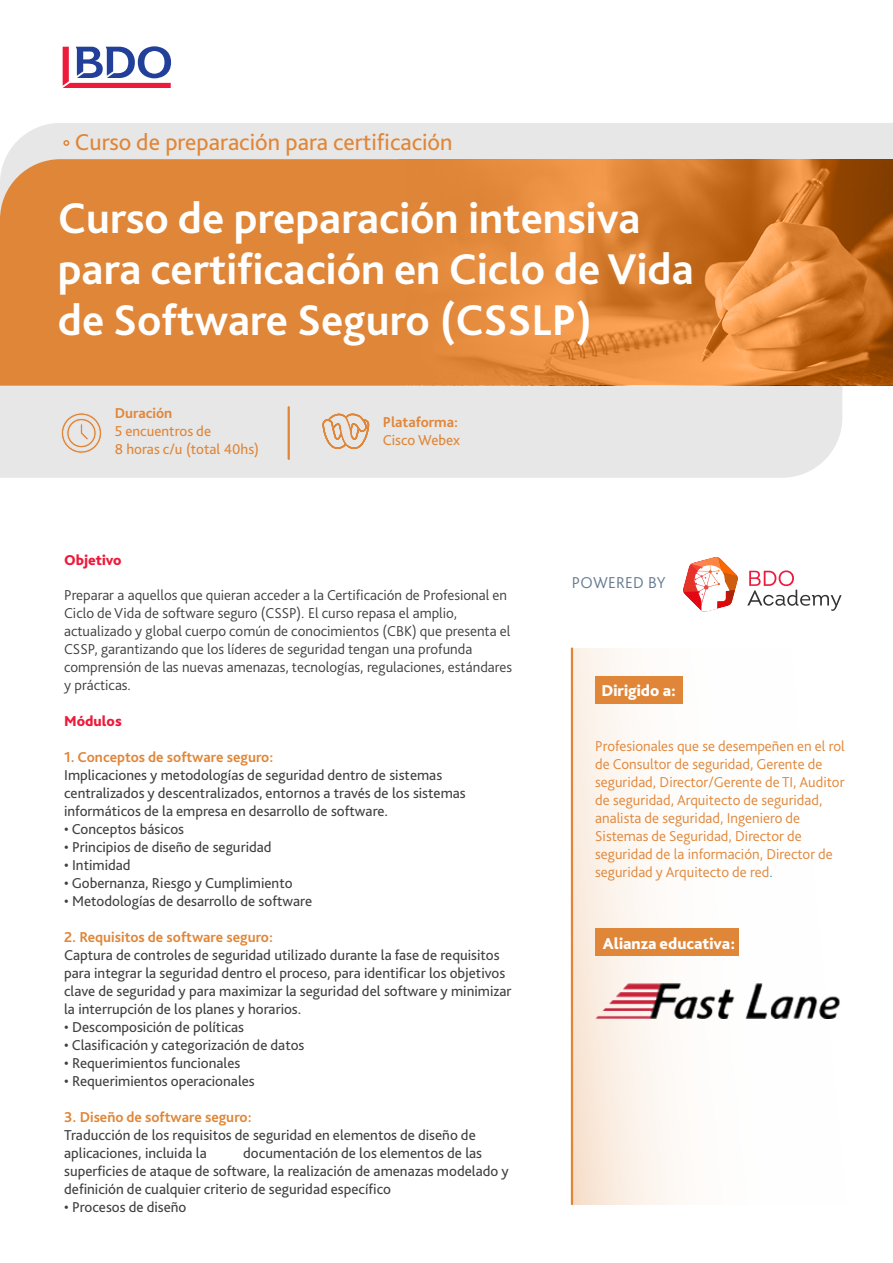
<style>
.page{position:relative;width:893px;height:1263px;background:#fff}
.page>*{position:absolute;margin:0;border:0;box-sizing:border-box;transform-origin:0 0}
.t1{font:700 45px/51px "Bliss Pro";color:#fff}
.t2{font:24px "Bliss Pro";color:#e08638}
.t3{font:800 16.5px "Bliss Pro";color:#fff}
.t4{font:300 16.5px "Bliss Pro";letter-spacing:.015em;color:#647a91}
.t5{font:15px/18px "Bliss Pro";color:#404040}
.t6{font:300 15px/18px "Bliss Pro";color:#404040}
.t7{font:300 15px/18px "Bliss Pro";color:#e08638}
.t8{font:700 15px "Bliss Pro";color:#e08638}
.t9{font:15px/18px "Bliss Pro";color:#e08638}
.t10{font:800 15px "Bliss Pro";color:#ed1a3b}
.s1{color:#02a4e2}
</style>
<div class="page">
<svg style="left:573px;top:648px;width:190px;height:556px"></svg>
<div style="left:0;top:386px;width:842px;height:92px;background:#e7e7e7"></div>
<div style="left:5px;top:123px;width:888px;height:36px;background:#e7e7e7"></div>
<svg style="left:63px;top:46px;width:108px;height:42px"></svg>
<div style="left:0;top:159px;width:363px;height:227px;background:#e08638"></div>
<svg style="left:363px;top:159px;width:530px;height:227px;background:#d98134"></svg>
<svg style="left:63px;top:140px;width:6px;height:6px"></svg>
<svg style="left:61px;top:412px;width:42px;height:42px;background:#e5d5c7"></svg>
<hr style="left:288px;top:407px;width:2px;height:52px;background:#e08638">
<hr style="left:571px;top:648px;width:2px;height:556px;background:#e08638">
<div style="left:595px;top:676px;width:88px;height:28px;background:#e08638"></div>
<div style="left:595px;top:928px;width:144px;height:28px;background:#e08638"></div>
<svg style="left:747px;top:570px;width:94px;height:41px"></svg>
<svg style="left:683px;top:557px;width:55px;height:55px"></svg>
<img style="left:595px;top:984px;width:245px;height:35px">
<svg style="left:321px;top:409px;width:51px;height:41px;background:#e5cfbc"></svg>
<h2 class="t2" style="left:75px;top:127px;width:379px">Curso de preparación para certificación</h2>
<h1 class="t1" style="left:58px;top:191px;width:637px">Curso de preparación intensiva para certificación en Ciclo de Vida de Software Seguro (CSSLP)</h1>
<p class="t8" style="left:115px;top:404px;width:59px">Duración</p>
<p class="t9" style="left:115px;top:422px;width:146px">5 encuentros de<br>8 horas c/u (total 40hs)</p>
<p class="t8" style="left:383px;top:413px;width:77px">Plataforma:</p>
<p class="t9" style="left:383px;top:431px;width:79px">Cisco Webex</p>
<p class="t10" style="left:64px;top:550px;width:59px">Objetivo</p>
<p class="t6" style="left:64px;top:586px;width:449px">Preparar a aquellos que quieran acceder a la Certificación de Profesional en Ciclo de Vida de software seguro (CSSP). El curso repasa el amplio, actualizado y global cuerpo común de conocimientos (CBK) que presenta el CSSP, garantizando que los líderes de seguridad tengan una profunda comprensión de las nuevas amenazas, tecnologías, regulaciones, estándares y prácticas.</p>
<p class="t10" style="left:64px;top:712px;width:59px">Módulos</p>
<p class="t8" style="left:64px;top:748px;width:211px">1. Conceptos de software seguro:</p>
<p class="t5" style="left:64px;top:766px;width:403px">Implicaciones y metodologías de seguridad dentro de sistemas centralizados y descentralizados, entornos a través de los sistemas informáticos de la empresa en desarrollo de software.</p>
<p class="t5" style="left:64px;top:820px;width:121px">• Conceptos básicos</p>
<p class="t5" style="left:64px;top:838px;width:209px">• Principios de diseño de seguridad</p>
<p class="t5" style="left:64px;top:856px;width:68px">• Intimidad</p>
<p class="t5" style="left:64px;top:874px;width:230px">• Gobernanza, Riesgo y Cumplimiento</p>
<p class="t5" style="left:64px;top:892px;width:249px">• Metodologías de desarrollo de software</p>
<p class="t8" style="left:64px;top:928px;width:210px">2. Requisitos de software seguro:</p>
<p class="t5" style="left:64px;top:946px;width:449px">Captura de controles de seguridad utilizado durante la fase de requisitos para integrar la seguridad dentro el proceso, para identificar los objetivos clave de seguridad y para maximizar la seguridad del software y minimizar la interrupción de los planes y horarios.</p>
<p class="t5" style="left:64px;top:1018px;width:182px">• Descomposición de políticas</p>
<p class="t5" style="left:64px;top:1036px;width:242px">• Clasificación y categorización de datos</p>
<p class="t5" style="left:64px;top:1054px;width:178px">• Requerimientos funcionales</p>
<p class="t5" style="left:64px;top:1072px;width:192px">• Requerimientos operacionales</p>
<p class="t8" style="left:64px;top:1108px;width:189px">3. Diseño de software seguro:</p>
<p class="t5" style="left:64px;top:1126px;width:413px">Traducción de los requisitos de seguridad en elementos de diseño de aplicaciones, incluida la</p>
<p class="t5" style="left:64px;top:1144px;width:446px;text-indent:179px">documentación de los elementos de las superficies de ataque de software, la realización de amenazas modelado y definición de cualquier criterio de seguridad específico</p>
<p class="t5" style="left:64px;top:1198px;width:124px">• Procesos de diseño</p>
<p class="t4" style="left:572px;top:573px;width:95px">POWERED BY</p>
<p class="t3" style="left:601px;top:680px;width:76px">Dirigido a:</p>
<p class="t7" style="left:595px;top:736px;width:251px">Profesionales que se desempeñen en el rol de Consultor de seguridad, Gerente de seguridad, Director/Gerente de TI, Auditor de seguridad, Arquitecto de seguridad, analista de seguridad, Ingeniero de Sistemas de Seguridad, Director de seguridad de la información, Director de seguridad y Arquitecto de red<span class="s1">.</span></p>
<p class="t3" style="left:603px;top:933px;width:134px">Alianza educativa:</p>
</div>
